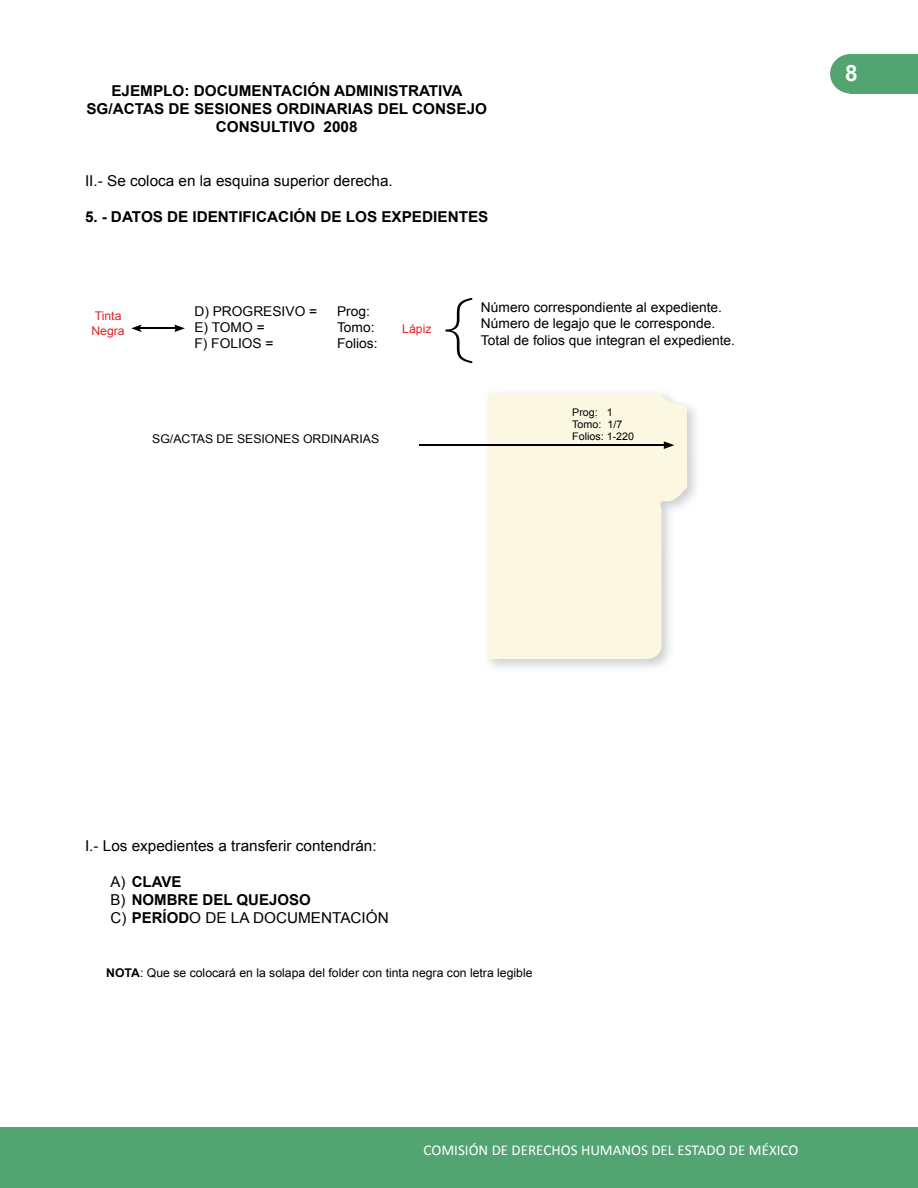
<style>
.page{position:relative;width:918px;height:1188px;background:#fff}
.page>*{position:absolute;margin:0;border:0;box-sizing:border-box;transform-origin:0 0}
.t1{font:700 22.5px "Arial";color:#fff}
.t2{font:700 15px/18px "Arial";color:#000;text-align:center}
.t3{font:15px "Arial";color:#000}
.t4{font:15px "Calibri";color:#fff}
.t5{font:13.5px/16.2px "Arial";color:#000}
.t6{font:12px "Arial";color:#000}
.t7{font:12px/14.4px "Arial";color:#e42222}
.t8{font:10.5px/12px "Arial";color:#000}
.s1{font-weight:400}
.s2{font-weight:700}
</style>
<div class="page">
<div style="left:0;top:1128px;width:918px;height:60px;background:#52a470"></div>
<div style="left:851px;top:54px;width:67px;height:40px;background:#52a470"></div>
<div style="left:830px;top:54px;width:41px;height:40px;background:#52a470;border-radius:50%"></div>
<svg style="left:488px;top:393px;width:201px;height:266px;background:#faf6e1"></svg>
<hr style="left:139px;top:328px;width:38px;height:1px;background:#000">
<svg style="left:131px;top:324px;width:11px;height:8px"></svg>
<svg style="left:174px;top:324px;width:11px;height:8px"></svg>
<svg style="left:446px;top:298px;width:26px;height:65px"></svg>
<hr style="left:419px;top:444px;width:247px;height:2px;background:#000">
<svg style="left:664px;top:441px;width:10px;height:8px"></svg>
<p class="t2" style="left:86px;top:82px;width:402px">EJEMPLO: DOCUMENTACIÓN ADMINISTRATIVA<br>SG/ACTAS DE SESIONES ORDINARIAS DEL CONSEJO<br>CONSULTIVO 2008</p>
<p class="t3" style="left:85px;top:171px;width:309px">II.- Se coloca en la esquina superior derecha.</p>
<p class="t2" style="left:85px;top:208px;width:405px">5. - DATOS DE IDENTIFICACIÓN DE LOS EXPEDIENTES</p>
<p class="t5" style="left:194px;top:303px;width:124px">D) PROGRESIVO =<br>E) TOMO =<br>F) FOLIOS =</p>
<p class="t5" style="left:481px;top:299px;width:256px">Número correspondiente al expediente.<br>Número de legajo que le corresponde.<br>Total de folios que integran el expediente.</p>
<p class="t7" style="left:91px;top:309px;width:35px">Tinta<br>Negra</p>
<p class="t5" style="left:337px;top:303px;width:42px">Prog:<br>Tomo:<br>Folios:</p>
<p class="t7" style="left:402px;top:322px;width:31px">Lápiz</p>
<p class="t6" style="left:152px;top:431px;width:228px">SG/ACTAS DE SESIONES ORDINARIAS</p>
<p class="t8" style="left:572px;top:406px;width:63px">Prog: 1<br>Tomo: 1/7<br>Folios: 1-220</p>
<h1 class="t1" style="left:845px;top:58px;width:14px">8</h1>
<p class="t3" style="left:85px;top:836px;width:293px">I.- Los expedientes a transferir contendrán:</p>
<p class="t2" style="left:111px;top:873px;width:280px;text-align:left"><span class="s1">A)</span> CLAVE<br><span class="s1">B)</span> NOMBRE DEL QUEJOSO<br><span class="s1">C)</span> PERÍOD<span class="s1">O DE LA DOCUMENTACIÓN</span></p>
<p class="t6" style="left:106px;top:965px;width:428px"><span class="s2">NOTA</span>: Que se colocará en la solapa del folder con tinta negra con letra legible</p>
<p class="t4" style="left:424px;top:1140px;width:376px">COMISIÓN DE DERECHOS HUMANOS DEL ESTADO DE MÉXICO</p>
</div>
